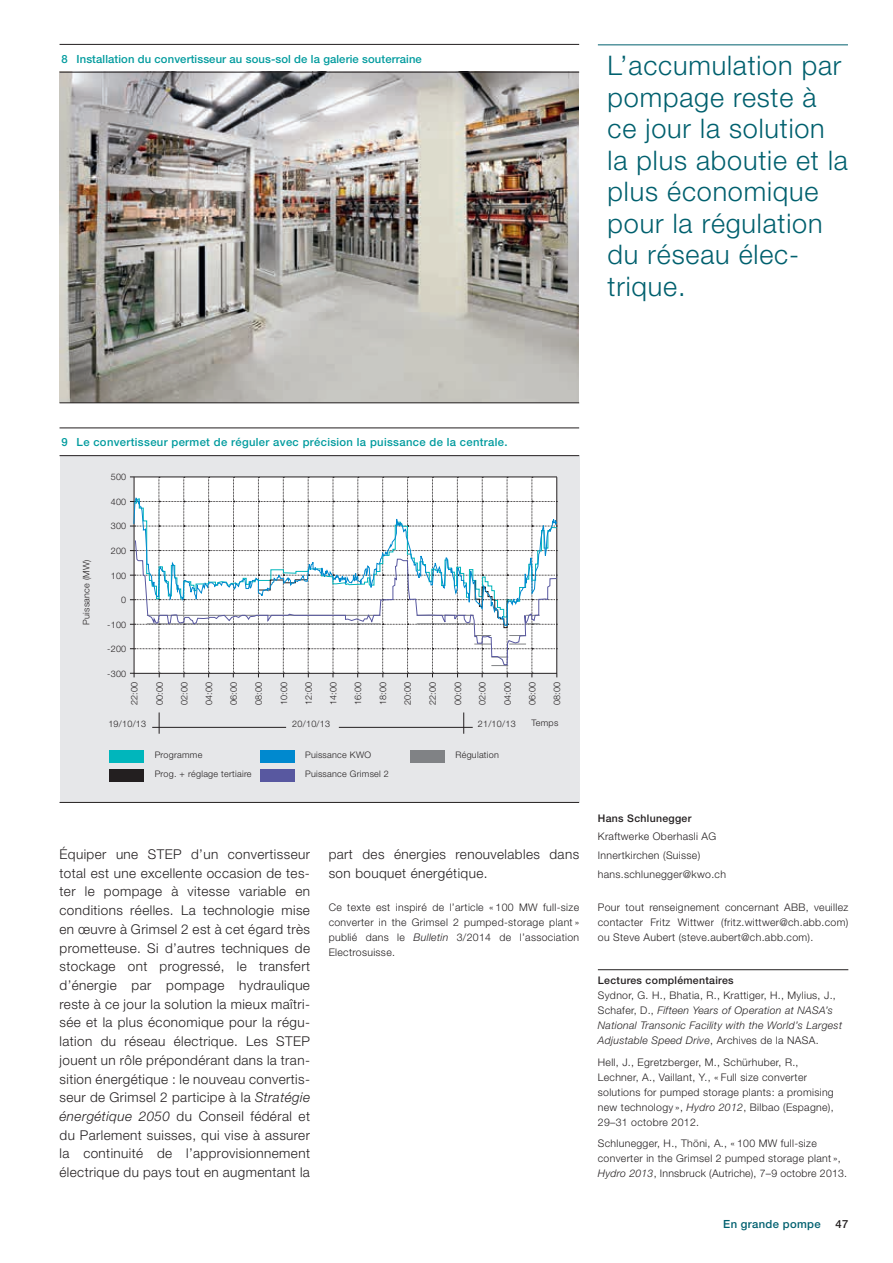
<style>
.page{position:relative;width:893px;height:1263px;background:#fff}
.page>*{position:absolute;margin:0;border:0;box-sizing:border-box;transform-origin:0 0}
.t1{font:300 27px/31.5px "Helvetica Neue";letter-spacing:.03em;color:#00606e}
.t2{font:300 13.5px/18.8px "Helvetica Neue";letter-spacing:.03em;color:#231f20}
.t3{font:500 11.25px "Helvetica Neue";letter-spacing:.03em;color:#009b9e}
.t4{font:500 11.25px "Helvetica Neue";letter-spacing:.01em;color:#009b9e}
.t5{font:500 11.25px "Helvetica Neue";letter-spacing:.03em;color:#00606f}
.t6{font:500 11.25px "Helvetica Neue";color:#231f20}
.t7{font:300 10.5px/15px "Helvetica Neue";letter-spacing:.03em;color:#231f20}
.t8{font:italic 300 10.5px/15px "Helvetica Neue";letter-spacing:.03em;color:#231f20}
.t9{font:500 10.5px "Helvetica Neue";letter-spacing:.03em;color:#231f20}
.t10{font:300 9px/18.6px "Helvetica Neue";letter-spacing:.03em;color:#231f20}
.s1{font-style:italic}
.s2{font-style:normal}
</style>
<div class="page">
<hr style="left:598px;top:969px;width:250px;height:1px;background:#231f20">
<img style="left:60px;top:73px;width:519px;height:330px">
<hr style="left:60px;top:44px;width:519px;height:1px;background:#231f20">
<hr style="left:60px;top:72px;width:519px;height:1px;background:#231f20">
<hr style="left:598px;top:44px;width:250px;height:1px;background:#00606e">
<hr style="left:60px;top:403px;width:519px;height:1px;background:#231f20">
<div style="left:60px;top:455px;width:520px;height:347px;background:#e6e7e9"></div>
<hr style="left:60px;top:427px;width:519px;height:1px;background:#231f20">
<hr style="left:60px;top:455px;width:519px;height:1px;background:#231f20">
<hr style="left:60px;top:802px;width:519px;height:1px;background:#231f20">
<div style="left:110px;top:750px;width:34px;height:13px;background:#00b6bc"></div>
<div style="left:110px;top:769px;width:34px;height:13px;background:#231f20"></div>
<div style="left:260px;top:750px;width:34px;height:13px;background:#0089cf"></div>
<div style="left:260px;top:769px;width:34px;height:13px;background:#5858a0"></div>
<div style="left:410px;top:750px;width:34px;height:13px;background:#808285"></div>
<svg style="left:130px;top:477px;width:428px;height:200px;background:#eceeef"></svg>
<svg style="left:135px;top:540px;width:422px;height:125px;background:#e5edf0"></svg>
<svg style="left:159px;top:712px;width:1px;height:22px"></svg>
<svg style="left:463px;top:712px;width:1px;height:22px"></svg>
<hr style="left:152px;top:727px;width:134px;height:1px;background:#231f20">
<hr style="left:339px;top:727px;width:134px;height:1px;background:#231f20">
<p class="t4" style="left:62px;top:52px;width:362px">8 Installation du convertisseur au sous-sol de la galerie souterraine</p>
<h1 class="t1" style="left:608px;top:49px;width:242px">L’accumulation par pompage reste à ce jour la solution la plus aboutie et la plus économique pour la régulation du réseau élec&shy;trique.</h1>
<p class="t3" style="left:62px;top:435px;width:447px">9 Le convertisseur permet de réguler avec précision la puissance de la centrale.</p>
<p class="t10" style="left:111px;top:468px;width:17px">500</p>
<p class="t10" style="left:111px;top:492px;width:17px">400</p>
<p class="t10" style="left:111px;top:517px;width:17px">300</p>
<p class="t10" style="left:77px;top:625px;width:67px;rotate:-90deg">Puissance (MW)</p>
<p class="t10" style="left:111px;top:541px;width:17px">200</p>
<p class="t10" style="left:111px;top:566px;width:17px">100</p>
<p class="t10" style="left:121px;top:590px;width:7px">0</p>
<p class="t10" style="left:107px;top:615px;width:21px">-100</p>
<p class="t10" style="left:107px;top:639px;width:21px">-200</p>
<p class="t10" style="left:107px;top:664px;width:21px">-300</p>
<p class="t10" style="left:125px;top:705px;width:25px;rotate:-90deg">22:00</p>
<p class="t10" style="left:150px;top:705px;width:25px;rotate:-90deg">00:00</p>
<p class="t10" style="left:175px;top:705px;width:25px;rotate:-90deg">02:00</p>
<p class="t10" style="left:199px;top:705px;width:25px;rotate:-90deg">04:00</p>
<p class="t10" style="left:224px;top:705px;width:25px;rotate:-90deg">06:00</p>
<p class="t10" style="left:249px;top:705px;width:25px;rotate:-90deg">08:00</p>
<p class="t10" style="left:274px;top:705px;width:25px;rotate:-90deg">10:00</p>
<p class="t10" style="left:299px;top:705px;width:25px;rotate:-90deg">12:00</p>
<p class="t10" style="left:324px;top:705px;width:25px;rotate:-90deg">14:00</p>
<p class="t10" style="left:348px;top:705px;width:25px;rotate:-90deg">16:00</p>
<p class="t10" style="left:374px;top:705px;width:25px;rotate:-90deg">18:00</p>
<p class="t10" style="left:398px;top:705px;width:25px;rotate:-90deg">20:00</p>
<p class="t10" style="left:423px;top:705px;width:25px;rotate:-90deg">22:00</p>
<p class="t10" style="left:448px;top:705px;width:25px;rotate:-90deg">00:00</p>
<p class="t10" style="left:473px;top:705px;width:25px;rotate:-90deg">02:00</p>
<p class="t10" style="left:498px;top:705px;width:25px;rotate:-90deg">04:00</p>
<p class="t10" style="left:523px;top:705px;width:25px;rotate:-90deg">06:00</p>
<p class="t10" style="left:548px;top:705px;width:25px;rotate:-90deg">08:00</p>
<p class="t10" style="left:108px;top:714px;width:39px">19/10/13</p>
<p class="t10" style="left:292px;top:714px;width:39px">20/10/13</p>
<p class="t10" style="left:478px;top:714px;width:39px">21/10/13</p>
<p class="t10" style="left:532px;top:713px;width:28px">Temps</p>
<p class="t10" style="left:155px;top:746px;width:98px">Programme<br>Prog. + réglage tertiaire</p>
<p class="t10" style="left:305px;top:746px;width:85px">Puissance KWO<br>Puissance Grimsel 2</p>
<p class="t10" style="left:455px;top:746px;width:45px">Régulation</p>
<p class="t2" style="left:60px;top:844px;width:252px;text-align:justify">Équiper une STEP d’un convertisseur total est une excellente occasion de tes&shy;ter le pompage à vitesse variable en conditions réelles. La technologie mise en œuvre à Grimsel 2 est à cet égard très prometteuse. Si d’autres techniques de stockage ont progressé, le transfert d’énergie par pompage hydraulique reste à ce jour la solution la mieux maîtri&shy;sée et la plus économique pour la régu&shy;lation du réseau électrique. Les STEP jouent un rôle prépondérant dans la tran&shy;sition énergétique : le nouveau convertis&shy;seur de Grimsel 2 participe à la <span class="s1">Stratégie énergétique 2050</span> du Conseil fédéral et du Parlement suisses, qui vise à assurer la continuité de l’approvisionnement électrique du pays tout en augmentant la</p>
<p class="t2" style="left:329px;top:844px;width:252px">part des énergies renouvelables dans son bouquet énergétique.</p>
<p class="t7" style="left:329px;top:900px;width:252px;text-align:justify">Ce texte est inspiré de l’article « 100 MW full-size converter in the Grimsel 2 pumped-storage plant » publié dans le <span class="s1">Bulletin</span> 3/2014 de l’association Electrosuisse.</p>
<p class="t9" style="left:598px;top:811px;width:95px">Hans Schlunegger</p>
<p class="t7" style="left:598px;top:827px;width:130px;line-height:18.8px">Kraftwerke Oberhasli AG<br>Innertkirchen (Suisse) hans.schlunegger@kwo.ch</p>
<p class="t7" style="left:598px;top:900px;width:252px;text-align:justify">Pour tout renseignement concernant ABB, veuillez contacter Fritz Wittwer (fritz.wittwer@ch.abb.com) ou Steve Aubert (steve.aubert@ch.abb.com).</p>
<p class="t9" style="left:598px;top:974px;width:137px">Lectures complémentaires</p>
<p class="t8" style="left:598px;top:988px;width:246px"><span class="s2">Sydnor, G. H., Bhatia, R., Krattiger, H., Mylius, J., Schafer, D.,</span> Fifteen Years of Operation at NASA’s National Transonic Facility with the World’s Largest Adjustable Speed Drive<span class="s2">, Archives de la NASA.</span></p>
<p class="t7" style="left:598px;top:1054px;width:237px">Hell, J., Egretzberger, M., Schürhuber, R., Lechner, A., Vaillant, Y., « Full size converter solutions for pumped storage plants: a promising new technology », <span class="s1">Hydro 2012</span>, Bilbao (Espagne), 29–31 octobre 2012.</p>
<p class="t7" style="left:598px;top:1135px;width:251px">Schlunegger, H., Thöni, A., « 100 MW full-size converter in the Grimsel 2 pumped storage plant »,<br><span class="s1">Hydro 2013</span>, Innsbruck (Autriche), 7–9 octobre 2013.</p>
<p class="t5" style="left:723px;top:1217px;width:99px">En grande pompe</p>
<p class="t6" style="left:835px;top:1217px;width:14px">47</p>
</div>
